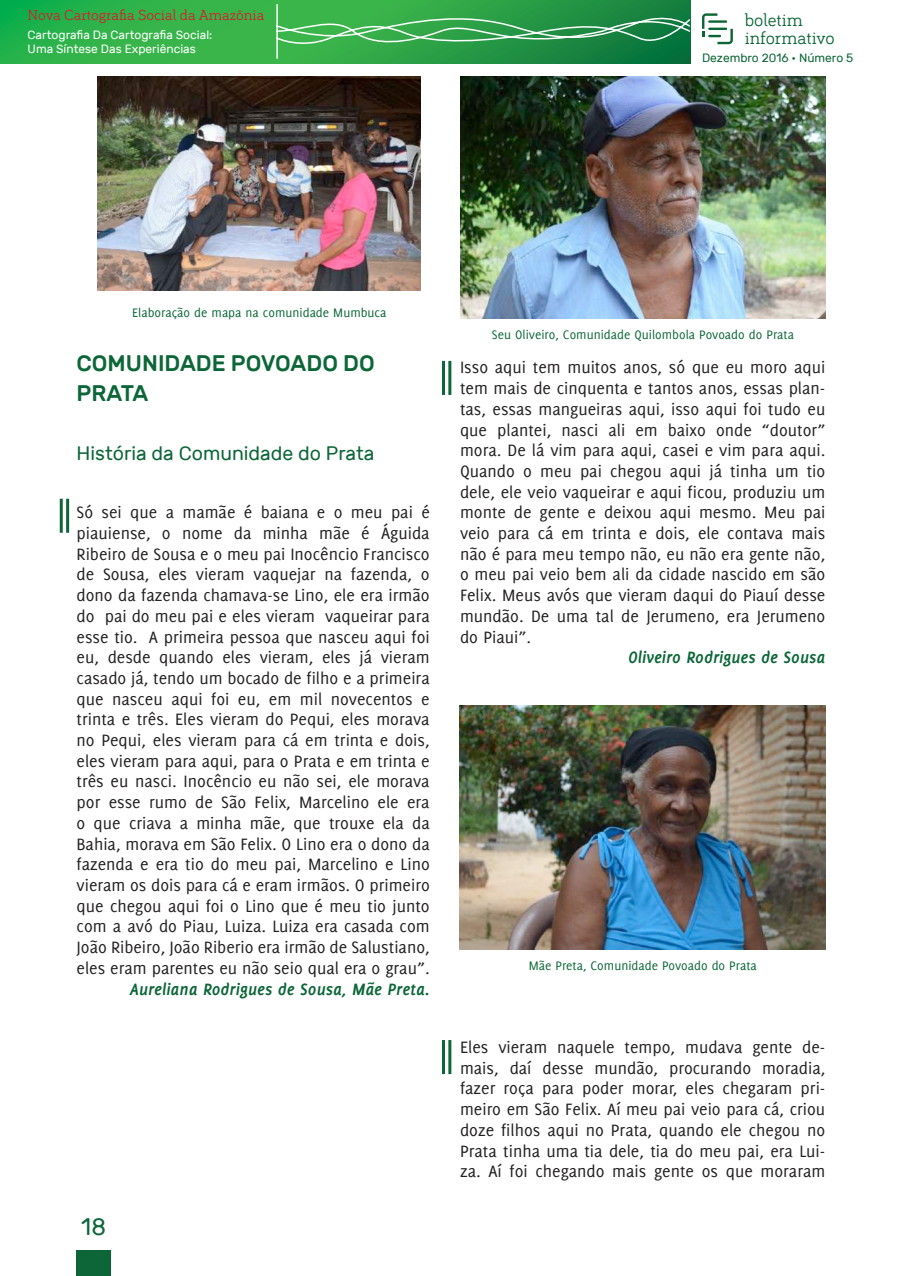
<style>
.page{position:relative;width:902px;height:1276px;background:#fff}
.page>*{position:absolute;margin:0;border:0;box-sizing:border-box;transform-origin:0 0}
.t1{font:24px "Rubik";color:#0c6638}
.t2{font:500 22.5px/30px "Rubik";color:#0c6638}
.t3{font:19.5px "Rubik";color:#0c6638}
.t4{font:18px/20.7px "Delicious";color:#231f20;text-align:justify}
.t5{font:italic 700 18px "Delicious";color:#0c6638}
.t6{font:18px/18px "Bariol Serif";color:#0c6638}
.t7{font:15px "Bariol Serif";color:#d1232a}
.t8{font:13.5px "Delicious";color:#0c6638}
.t9{font:12px/14.4px "Rubik";color:#fff}
.t10{font:12px "Rubik";color:#0c6638}
</style>
<div class="page">
<svg style="left:0;top:0;width:690px;height:64px;background:#2daf49"></svg>
<svg style="left:702px;top:13px;width:30px;height:31px"></svg>
<svg style="left:275px;top:3px;width:415px;height:57px;background:#38a253"></svg>
<div style="left:77px;top:1250px;width:34px;height:26px;background:#0c6638"></div>
<img style="left:98px;top:77px;width:323px;height:213px">
<img style="left:460px;top:77px;width:365px;height:241px">
<img style="left:460px;top:705px;width:365px;height:244px">
<hr style="left:66px;top:499px;width:3px;height:34px;background:#0c6638">
<hr style="left:60px;top:499px;width:3px;height:34px;background:#0c6638">
<hr style="left:448px;top:361px;width:3px;height:34px;background:#0c6638">
<hr style="left:442px;top:361px;width:3px;height:34px;background:#0c6638">
<hr style="left:448px;top:1040px;width:3px;height:34px;background:#0c6638">
<hr style="left:442px;top:1040px;width:3px;height:34px;background:#0c6638">
<p class="t7" style="left:28px;top:5px;width:238px">Nova Cartografia Social da Amazônia</p>
<p class="t9" style="left:28px;top:28px;width:186px">Cartografia Da Cartografia Social:<br>Uma Síntese Das Experiências</p>
<p class="t6" style="left:744px;top:10px;width:91px">boletim informativo</p>
<p class="t10" style="left:702px;top:51px;width:153px">Dezembro 2016 • Número 5</p>
<p class="t8" style="left:132px;top:305px;width:256px">Elaboração de mapa na comunidade Mumbuca</p>
<p class="t2" style="left:77px;top:349px;width:299px">COMUNIDADE POVOADO DO<br>PRATA</p>
<p class="t3" style="left:77px;top:442px;width:299px">História da Comunidade do Prata</p>
<p class="t4" style="left:77px;top:502px;width:355px">Só sei que a mamãe é baiana e o meu pai é piauiense, o nome da minha mãe é Águida Ribeiro de Sousa e o meu pai Inocêncio Francisco de Sousa, eles vieram vaquejar na fazenda, o dono da fazenda chamava-se Lino, ele era irmão do pai do meu pai e eles vieram vaqueirar para esse tio. A primeira pessoa que nasceu aqui foi eu, desde quando eles vieram, eles já vieram casado já, tendo um bocado de filho e a primeira que nasceu aqui foi eu, em mil novecentos e trinta e três. Eles vieram do Pequi, eles morava no Pequi, eles vieram para cá em trinta e dois, eles vieram para aqui, para o Prata e em trinta e três eu nasci. Inocêncio eu não sei, ele morava por esse rumo de São Felix, Marcelino ele era o que criava a minha mãe, que trouxe ela da Bahia, morava em São Felix. O Lino era o dono da fazenda e era tio do meu pai, Marcelino e Lino vieram os dois para cá e eram irmãos. O primeiro que chegou aqui foi o Lino que é meu tio junto com a avó do Piau, Luiza. Luiza era casada com João Ribeiro, João Riberio era irmão de Salustiano, eles eram parentes eu não seio qual era o grau”.</p>
<p class="t5" style="left:130px;top:978px;width:301px">Aureliana Rodrigues de Sousa, Mãe Preta.</p>
<h1 class="t1" style="left:81px;top:1213px;width:26px">18</h1>
<p class="t8" style="left:491px;top:327px;width:304px">Seu Oliveiro, Comunidade Quilombola Povoado do Prata</p>
<p class="t4" style="left:460px;top:357px;width:367px">Isso aqui tem muitos anos, só que eu moro aqui tem mais de cinquenta e tantos anos, essas plan&shy;tas, essas mangueiras aqui, isso aqui foi tudo eu que plantei, nasci ali em baixo onde “doutor” mora. De lá vim para aqui, casei e vim para aqui.<br>Quando o meu pai chegou aqui já tinha um tio dele, ele veio vaqueirar e aqui ficou, produziu um monte de gente e deixou aqui mesmo. Meu pai veio para cá em trinta e dois, ele contava mais não é para meu tempo não, eu não era gente não, o meu pai veio bem ali da cidade nascido em são Felix. Meus avós que vieram daqui do Piauí desse mundão. De uma tal de Jerumeno, era Jerumeno do Piaui”.</p>
<p class="t5" style="left:628px;top:647px;width:199px">Oliveiro Rodrigues de Sousa</p>
<p class="t8" style="left:528px;top:958px;width:230px">Mãe Preta, Comunidade Povoado do Prata</p>
<p class="t4" style="left:460px;top:1036px;width:367px">Eles vieram naquele tempo, mudava gente de&shy;mais, daí desse mundão, procurando moradia, fazer roça para poder morar, eles chegaram pri&shy;meiro em São Felix. Aí meu pai veio para cá, criou doze filhos aqui no Prata, quando ele chegou no Prata tinha uma tia dele, tia do meu pai, era Lui&shy;za. Aí foi chegando mais gente os que moraram</p>
</div>
